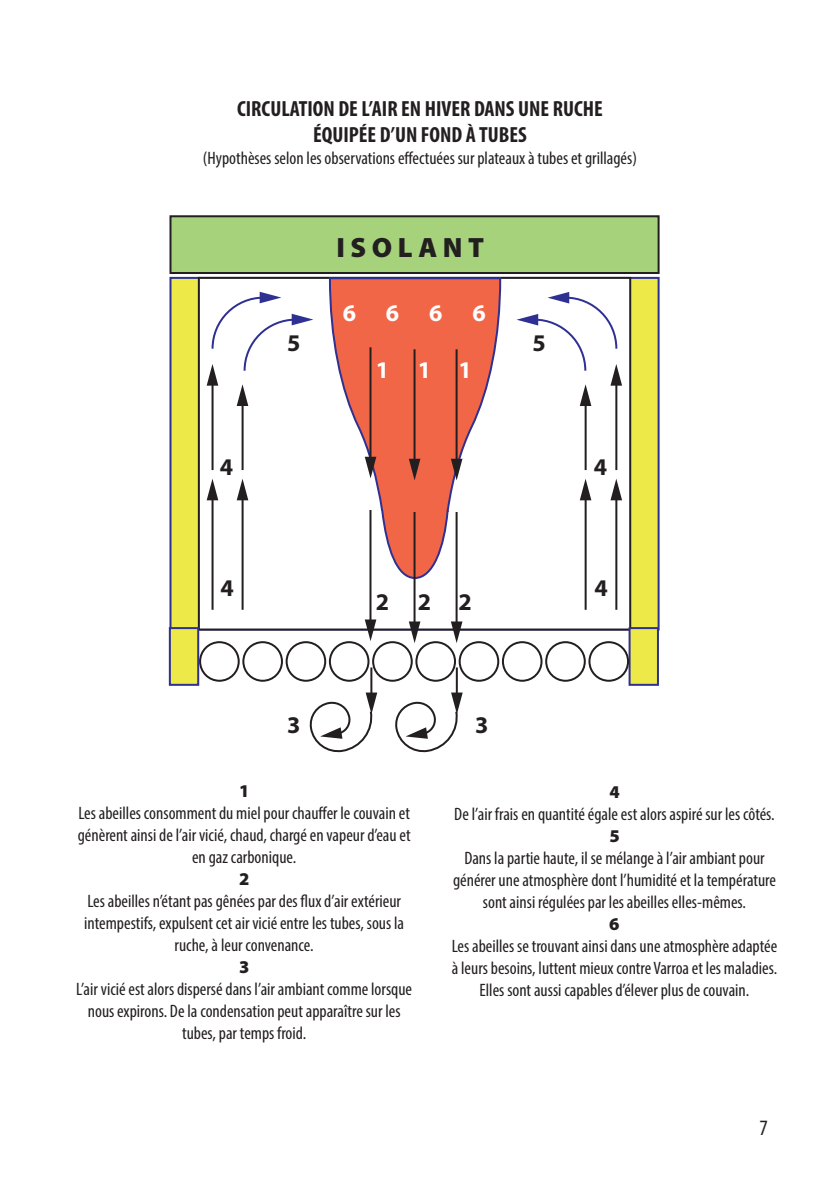
<style>
.page{position:relative;width:840px;height:1191px;background:#fff}
.page>*{position:absolute;margin:0;border:0;box-sizing:border-box;transform-origin:0 0}
.t1{font:900 28px "Myriad Pro";letter-spacing:.2em;color:#231f20}
.t2{font:700 24px "Myriad Pro";color:#231f20}
.t3{font:700 24px "Myriad Pro";color:#fff}
.t4{font:700 condensed 22px/26.4px "Myriad Pro";color:#231f20;text-align:center}
.t5{font:condensed 22px "Myriad Pro";color:#231f20}
.t6{font:condensed 18px/22px "Myriad Pro";color:#231f20;text-align:center}
.t7{font:900 18px "Myriad Pro";color:#231f20}
</style>
<div class="page">
<div style="left:169px;top:277px;width:490px;height:353px;background:#ede948;border:2px solid #2e3092"></div>
<div style="left:199px;top:278px;width:431px;height:351px;background:#fff"></div>
<div style="left:170px;top:216px;width:488px;height:57px;background:#a6d27c"></div>
<div style="left:169px;top:215px;width:490px;height:59px;border:2px solid #231f20"></div>
<svg style="left:328px;top:276px;width:174px;height:234px;fill:#f26648"></svg>
<hr style="left:615px;top:382px;width:2px;height:88px;background:#231f20">
<hr style="left:615px;top:496px;width:2px;height:114px;background:#231f20">
<svg style="left:610px;top:479px;width:11px;height:21px"></svg>
<hr style="left:211px;top:382px;width:2px;height:88px;background:#231f20">
<hr style="left:211px;top:496px;width:2px;height:114px;background:#231f20">
<svg style="left:206px;top:479px;width:12px;height:21px"></svg>
<div style="left:169px;top:627px;width:30px;height:59px;background:#ede948;border:2px solid #2e3092"></div>
<div style="left:628px;top:627px;width:30px;height:59px;background:#ede948;border:2px solid #2e3092"></div>
<svg style="left:198px;top:510px;width:431px;height:172px"></svg>
<svg style="left:408px;top:621px;width:12px;height:22px"></svg>
<hr style="left:455px;top:512px;width:2px;height:113px;background:#231f20">
<svg style="left:450px;top:621px;width:12px;height:22px"></svg>
<hr style="left:369px;top:510px;width:2px;height:113px;background:#231f20">
<svg style="left:364px;top:619px;width:12px;height:22px"></svg>
<hr style="left:413px;top:349px;width:2px;height:114px;background:#231f20">
<svg style="left:408px;top:459px;width:12px;height:21px"></svg>
<hr style="left:455px;top:349px;width:2px;height:114px;background:#231f20">
<svg style="left:450px;top:459px;width:12px;height:21px"></svg>
<hr style="left:369px;top:347px;width:2px;height:114px;background:#231f20">
<svg style="left:364px;top:457px;width:12px;height:21px"></svg>
<hr style="left:241px;top:402px;width:2px;height:68px;background:#231f20">
<hr style="left:241px;top:496px;width:2px;height:114px;background:#231f20">
<svg style="left:236px;top:479px;width:12px;height:21px"></svg>
<hr style="left:584px;top:496px;width:2px;height:114px;background:#231f20">
<svg style="left:579px;top:479px;width:12px;height:21px"></svg>
<svg style="left:206px;top:292px;width:107px;height:114px"></svg>
<hr style="left:584px;top:402px;width:2px;height:68px;background:#231f20">
<svg style="left:516px;top:292px;width:105px;height:114px"></svg>
<hr style="left:370px;top:667px;width:2px;height:29px;background:#231f20">
<svg style="left:309px;top:692px;width:68px;height:61px"></svg>
<hr style="left:455px;top:667px;width:2px;height:29px;background:#231f20">
<svg style="left:395px;top:692px;width:67px;height:61px"></svg>
<p class="t4" style="left:237px;top:95px;width:367px">CIRCULATION DE L’AIR EN HIVER DANS UNE RUCHE<br>ÉQUIPÉE D’UN FOND À TUBES</p>
<p class="t6" style="left:203px;top:147px;width:435px">(Hypothèses selon les observations effectuées sur plateaux à tubes et grillagés)</p>
<h1 class="t1" style="left:336px;top:228px;width:149px">ISOLANT</h1>
<h2 class="t3" style="left:342px;top:297px;width:58px">6 6</h2>
<h2 class="t3" style="left:429px;top:297px;width:58px">6 6</h2>
<h2 class="t2" style="left:287px;top:327px;width:15px">5</h2>
<h2 class="t2" style="left:532px;top:327px;width:15px">5</h2>
<h2 class="t3" style="left:375px;top:354px;width:15px">1</h2>
<h2 class="t3" style="left:417px;top:354px;width:55px">1 1</h2>
<h2 class="t2" style="left:220px;top:451px;width:15px">4</h2>
<h2 class="t2" style="left:593px;top:451px;width:15px">4</h2>
<h2 class="t2" style="left:220px;top:572px;width:15px">4</h2>
<h2 class="t2" style="left:594px;top:572px;width:15px">4</h2>
<h2 class="t2" style="left:375px;top:586px;width:15px">2</h2>
<h2 class="t2" style="left:458px;top:586px;width:15px">2</h2>
<h2 class="t2" style="left:417px;top:586px;width:15px">2</h2>
<h2 class="t2" style="left:287px;top:709px;width:15px">3</h2>
<h2 class="t2" style="left:475px;top:709px;width:15px">3</h2>
<p class="t7" style="left:239px;top:779px;width:12px">1</p>
<p class="t6" style="left:78px;top:802px;width:334px">Les abeilles consomment du miel pour chauffer le couvain et génèrent ainsi de l’air vicié, chaud, chargé en vapeur d’eau et en gaz carbonique.</p>
<p class="t7" style="left:239px;top:867px;width:12px">2</p>
<p class="t6" style="left:84px;top:889px;width:321px">Les abeilles n’étant pas gênées par des flux d’air extérieur intempestifs, expulsent cet air vicié entre les tubes, sous la ruche, à leur convenance.</p>
<p class="t7" style="left:239px;top:955px;width:12px">3</p>
<p class="t6" style="left:76px;top:977px;width:337px">L’air vicié est alors dispersé dans l’air ambiant comme lorsque nous expirons. De la condensation peut apparaître sur les tubes, par temps froid.</p>
<p class="t7" style="left:609px;top:780px;width:12px">4</p>
<p class="t6" style="left:454px;top:803px;width:322px">De l’air frais en quantité égale est alors aspiré sur les côtés.</p>
<p class="t7" style="left:609px;top:824px;width:12px">5</p>
<p class="t6" style="left:452px;top:847px;width:324px">Dans la partie haute, il se mélange à l’air ambiant pour générer une atmosphère dont l’humidité et la température sont ainsi régulées par les abeilles elles-mêmes.</p>
<p class="t7" style="left:609px;top:912px;width:12px">6</p>
<p class="t6" style="left:451px;top:935px;width:327px">Les abeilles se trouvant ainsi dans une atmosphère adaptée à leurs besoins, luttent mieux contre Varroa et les maladies.<br>Elles sont aussi capables d’élever plus de couvain.</p>
<p class="t5" style="left:759px;top:1114px;width:10px">7</p>
</div>
